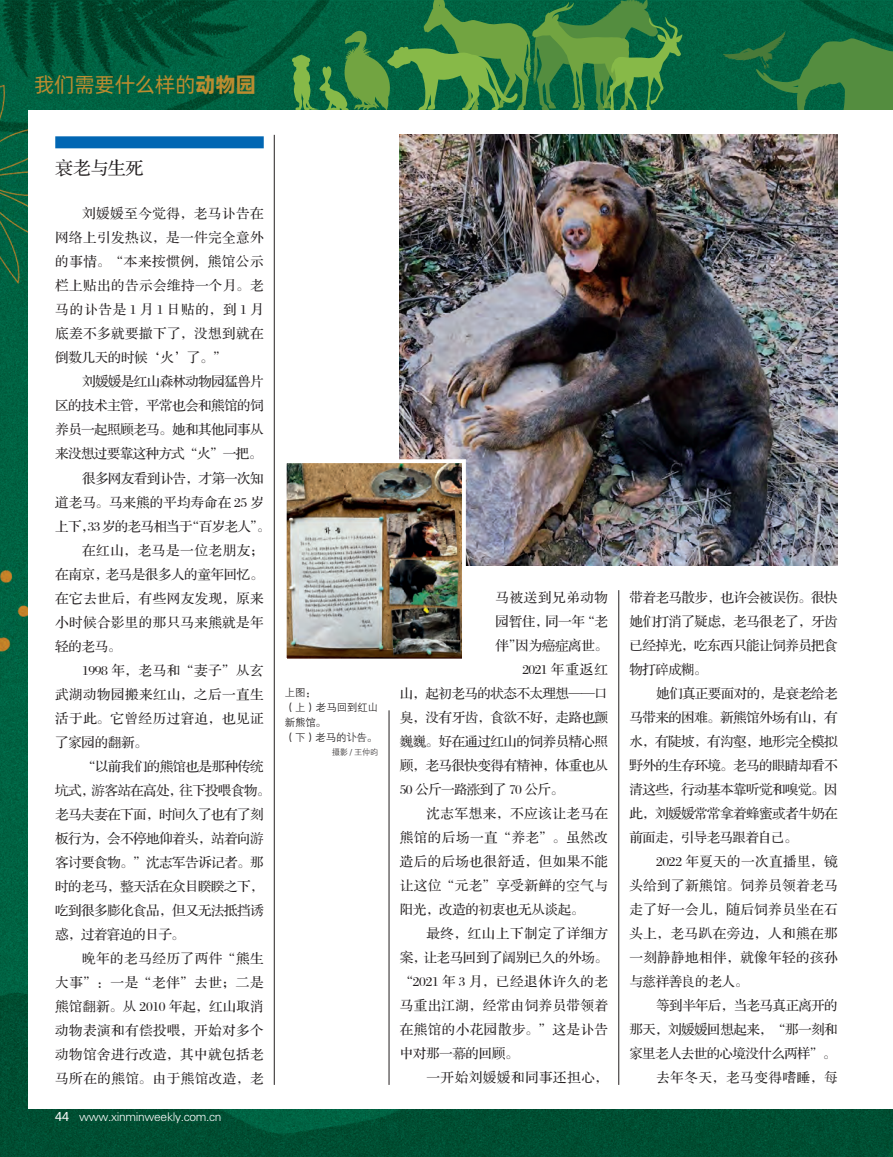
<style>
.page{position:relative;width:893px;height:1157px;background:#fff}
.page>*{position:absolute;margin:0;border:0;box-sizing:border-box;transform-origin:0 0}
.t1{font:21px "Alibaba Pu Hui Ti 2 55 Regular";letter-spacing:-.025em;color:#ba8c30}
.t2{font:18px "FZS3 K GBK1 0";letter-spacing:-.025em;color:#231f20}
.t3{font:13.5px "FZS3 JW GB1 0";letter-spacing:-.025em;color:#231f20}
.t4{font:13.5px "FZS3 JW GB1 0";letter-spacing:.035em;color:#231f20}
.t5{font:13.5px "FZS3 JW GB1 0";letter-spacing:.045em;color:#231f20}
.t6{font:13.5px "FZS3 JW GB1 0";letter-spacing:.04em;color:#231f20}
.t7{font:13.5px "FZS3 JW GB1 0";letter-spacing:-.045em;color:#231f20}
.t8{font:13.5px "FZS3 JW GB1 0";letter-spacing:.01em;color:#231f20}
.t9{font:13.5px "FZS3 JW GB1 0";letter-spacing:.05em;color:#231f20}
.t10{font:13.5px "FZS3 JW GB1 0";letter-spacing:.065em;color:#231f20}
.t11{font:13.5px "FZS3 JW GB1 0";letter-spacing:.03em;color:#231f20}
.t12{font:13.5px "FZS3 JW GB1 0";letter-spacing:.02em;color:#231f20}
.t13{font:12px "FZXH1 JW GB1 0";letter-spacing:-.025em;color:#fff}
.t14{font:12px "Microsoft Ya Hei";color:#fff}
.t15{font:10.5px/15px "FZZDXJW GB1 0";letter-spacing:-.025em;color:#231f20}
.t16{font:8.25px "FZXH1 JW GB1 0";color:#231f20}
.s1{font-family:"Alibaba Pu Hui Ti 2 105 Heavy"}
</style>
<div class="page">
<img style="left:0;top:0;width:893px;height:1157px">
<svg style="left:723px;top:31px;width:170px;height:80px;background:#267542"></svg>
<svg style="left:292px;top:0;width:390px;height:111px;background:#328043"></svg>
<div style="left:29px;top:111px;width:864px;height:998px;background:#fff"></div>
<div style="left:55px;top:136px;width:209px;height:12px;background:#0166b3"></div>
<hr style="left:274px;top:135px;width:1px;height:949px;background:#231f20">
<hr style="left:389px;top:710px;width:1px;height:374px;background:#231f20">
<hr style="left:618px;top:590px;width:1px;height:494px;background:#231f20">
<img style="left:400px;top:135px;width:438px;height:431px">
<img style="left:288px;top:464px;width:173px;height:193px">
<div style="left:283px;top:459px;width:183px;height:203px;border:4px solid #fff"></div>
<h1 class="t1" style="left:34px;top:69px;width:224px">我们需要什么样的<span class="s1">动物园</span></h1>
<p class="t2" style="left:55px;top:159px;width:90px">衰老与生死</p>
<p class="t5" style="left:82px;top:207px;width:183px">刘媛媛至今觉得，老马讣告在</p>
<p class="t4" style="left:55px;top:231px;width:210px">网络上引发热议，是一件完全意外</p>
<p class="t5" style="left:55px;top:255px;width:210px">的事情。“本来按惯例，熊馆公示</p>
<p class="t4" style="left:55px;top:279px;width:210px">栏上贴出的告示会维持一个月。老</p>
<p class="t10" style="left:55px;top:303px;width:210px">马的讣告是 1 月 1 日贴的，到 1 月</p>
<p class="t4" style="left:55px;top:327px;width:210px">底差不多就要撤下了，没想到就在</p>
<p class="t3" style="left:55px;top:351px;width:173px">倒数几天的时候‘火’了。”</p>
<p class="t3" style="left:82px;top:375px;width:183px">刘媛媛是红山森林动物园猛兽片</p>
<p class="t3" style="left:55px;top:399px;width:210px">区的技术主管，平常也会和熊馆的饲</p>
<p class="t3" style="left:55px;top:423px;width:210px">养员一起照顾老马。她和其他同事从</p>
<p class="t7" style="left:55px;top:447px;width:208px">来没想过要靠这种方式“火”一把。</p>
<p class="t3" style="left:82px;top:471px;width:183px">很多网友看到讣告，才第一次知</p>
<p class="t8" style="left:55px;top:495px;width:210px">道老马。马来熊的平均寿命在 25 岁</p>
<p class="t7" style="left:55px;top:519px;width:217px">上下，33岁的老马相当于“百岁老人”。</p>
<p class="t9" style="left:82px;top:543px;width:183px">在红山，老马是一位老朋友；</p>
<p class="t3" style="left:55px;top:567px;width:210px">在南京，老马是很多人的童年回忆。</p>
<p class="t6" style="left:55px;top:591px;width:210px">在它去世后，有些网友发现，原来</p>
<p class="t11" style="left:55px;top:615px;width:210px">小时候合影里的那只马来熊就是年</p>
<p class="t3" style="left:55px;top:639px;width:68px">轻的老马。</p>
<p class="t5" style="left:82px;top:663px;width:183px">1998 年，老马和“妻子”从玄</p>
<p class="t4" style="left:55px;top:687px;width:210px">武湖动物园搬来红山，之后一直生</p>
<p class="t6" style="left:55px;top:711px;width:210px">活于此。它曾经历过窘迫，也见证</p>
<p class="t3" style="left:55px;top:735px;width:94px">了家园的翻新。</p>
<p class="t3" style="left:82px;top:759px;width:183px">“以前我们的熊馆也是那种传统</p>
<p class="t7" style="left:55px;top:783px;width:217px">坑式，游客站在高处，往下投喂食物。</p>
<p class="t3" style="left:55px;top:807px;width:210px">老马夫妻在下面，时间久了也有了刻</p>
<p class="t3" style="left:55px;top:831px;width:210px">板行为，会不停地仰着头，站着向游</p>
<p class="t3" style="left:55px;top:855px;width:210px">客讨要食物。”沈志军告诉记者。那</p>
<p class="t3" style="left:55px;top:879px;width:210px">时的老马，整天活在众目睽睽之下，</p>
<p class="t3" style="left:55px;top:903px;width:210px">吃到很多膨化食品，但又无法抵挡诱</p>
<p class="t7" style="left:55px;top:927px;width:131px">惑，过着窘迫的日子。</p>
<p class="t5" style="left:82px;top:951px;width:183px">晚年的老马经历了两件“熊生</p>
<p class="t3" style="left:55px;top:975px;width:210px">大事”：一是“老伴”去世；二是</p>
<p class="t8" style="left:55px;top:999px;width:210px">熊馆翻新。从 2010 年起，红山取消</p>
<p class="t4" style="left:55px;top:1023px;width:210px">动物表演和有偿投喂，开始对多个</p>
<p class="t4" style="left:55px;top:1047px;width:210px">动物馆舍进行改造，其中就包括老</p>
<p class="t6" style="left:55px;top:1071px;width:210px">马所在的熊馆。由于熊馆改造，老</p>
<p class="t14" style="left:55px;top:1108px;width:15px">44</p>
<p class="t13" style="left:79px;top:1109px;width:144px">www.xinminweekly.com.cn</p>
<p class="t15" style="left:285px;top:685px;width:95px">上图：<br>（上）老马回到红山新熊馆。<br>（下）老马的讣告。</p>
<p class="t16" style="left:332px;top:747px;width:48px">摄影 / 王仲昀</p>
<p class="t5" style="left:496px;top:590px;width:114px">马被送到兄弟动物</p>
<p class="t3" style="left:496px;top:614px;width:114px">园暂住，同一年“老</p>
<p class="t3" style="left:496px;top:638px;width:114px">伴”因为癌症离世。</p>
<p class="t12" style="left:522px;top:662px;width:87px">2021 年重返红</p>
<p class="t3" style="left:400px;top:686px;width:210px">山，起初老马的状态不太理想——口</p>
<p class="t3" style="left:400px;top:710px;width:210px">臭，没有牙齿，食欲不好，走路也颤</p>
<p class="t3" style="left:400px;top:734px;width:210px">巍巍。好在通过红山的饲养员精心照</p>
<p class="t3" style="left:400px;top:758px;width:210px">顾，老马很快变得有精神，体重也从</p>
<p class="t7" style="left:400px;top:782px;width:166px">50 公斤一路涨到了 70 公斤。</p>
<p class="t5" style="left:426px;top:806px;width:183px">沈志军想来，不应该让老马在</p>
<p class="t5" style="left:400px;top:830px;width:210px">熊馆的后场一直“养老”。虽然改</p>
<p class="t4" style="left:400px;top:854px;width:210px">造后的后场也很舒适，但如果不能</p>
<p class="t6" style="left:400px;top:878px;width:210px">让这位“元老”享受新鲜的空气与</p>
<p class="t3" style="left:400px;top:902px;width:186px">阳光，改造的初衷也无从谈起。</p>
<p class="t5" style="left:426px;top:926px;width:183px">最终，红山上下制定了详细方</p>
<p class="t3" style="left:400px;top:950px;width:210px">案，让老马回到了阔别已久的外场。</p>
<p class="t6" style="left:400px;top:974px;width:210px">“2021 年 3 月，已经退休许久的老</p>
<p class="t4" style="left:400px;top:998px;width:210px">马重出江湖，经常由饲养员带领着</p>
<p class="t6" style="left:400px;top:1022px;width:210px">在熊馆的小花园散步。”这是讣告</p>
<p class="t3" style="left:400px;top:1046px;width:120px">中对那一幕的回顾。</p>
<p class="t5" style="left:426px;top:1070px;width:183px">一开始刘媛媛和同事还担心，</p>
<p class="t3" style="left:629px;top:590px;width:210px">带着老马散步，也许会被误伤。很快</p>
<p class="t3" style="left:629px;top:614px;width:210px">她们打消了疑虑，老马很老了，牙齿</p>
<p class="t3" style="left:629px;top:638px;width:210px">已经掉光，吃东西只能让饲养员把食</p>
<p class="t3" style="left:629px;top:662px;width:79px">物打碎成糊。</p>
<p class="t3" style="left:656px;top:686px;width:183px">她们真正要面对的，是衰老给老</p>
<p class="t3" style="left:629px;top:710px;width:210px">马带来的困难。新熊馆外场有山，有</p>
<p class="t3" style="left:629px;top:734px;width:210px">水，有陡坡，有沟壑，地形完全模拟</p>
<p class="t3" style="left:629px;top:758px;width:210px">野外的生存环境。老马的眼睛却看不</p>
<p class="t3" style="left:629px;top:782px;width:210px">清这些，行动基本靠听觉和嗅觉。因</p>
<p class="t3" style="left:629px;top:806px;width:210px">此，刘媛媛常常拿着蜂蜜或者牛奶在</p>
<p class="t7" style="left:629px;top:830px;width:170px">前面走，引导老马跟着自己。</p>
<p class="t4" style="left:656px;top:854px;width:183px">2022 年夏天的一次直播里，镜</p>
<p class="t4" style="left:629px;top:878px;width:210px">头给到了新熊馆。饲养员领着老马</p>
<p class="t4" style="left:629px;top:902px;width:210px">走了好一会儿，随后饲养员坐在石</p>
<p class="t6" style="left:629px;top:926px;width:210px">头上，老马趴在旁边，人和熊在那</p>
<p class="t4" style="left:629px;top:950px;width:210px">一刻静静地相伴，就像年轻的孩孙</p>
<p class="t3" style="left:629px;top:974px;width:120px">与慈祥善良的老人。</p>
<p class="t3" style="left:656px;top:998px;width:183px">等到半年后，当老马真正离开的</p>
<p class="t3" style="left:629px;top:1022px;width:210px">那天，刘媛媛回想起来，“那一刻和</p>
<p class="t7" style="left:629px;top:1046px;width:208px">家里老人去世的心境没什么两样”。</p>
<p class="t9" style="left:656px;top:1070px;width:183px">去年冬天，老马变得嗜睡，每</p>
</div>
